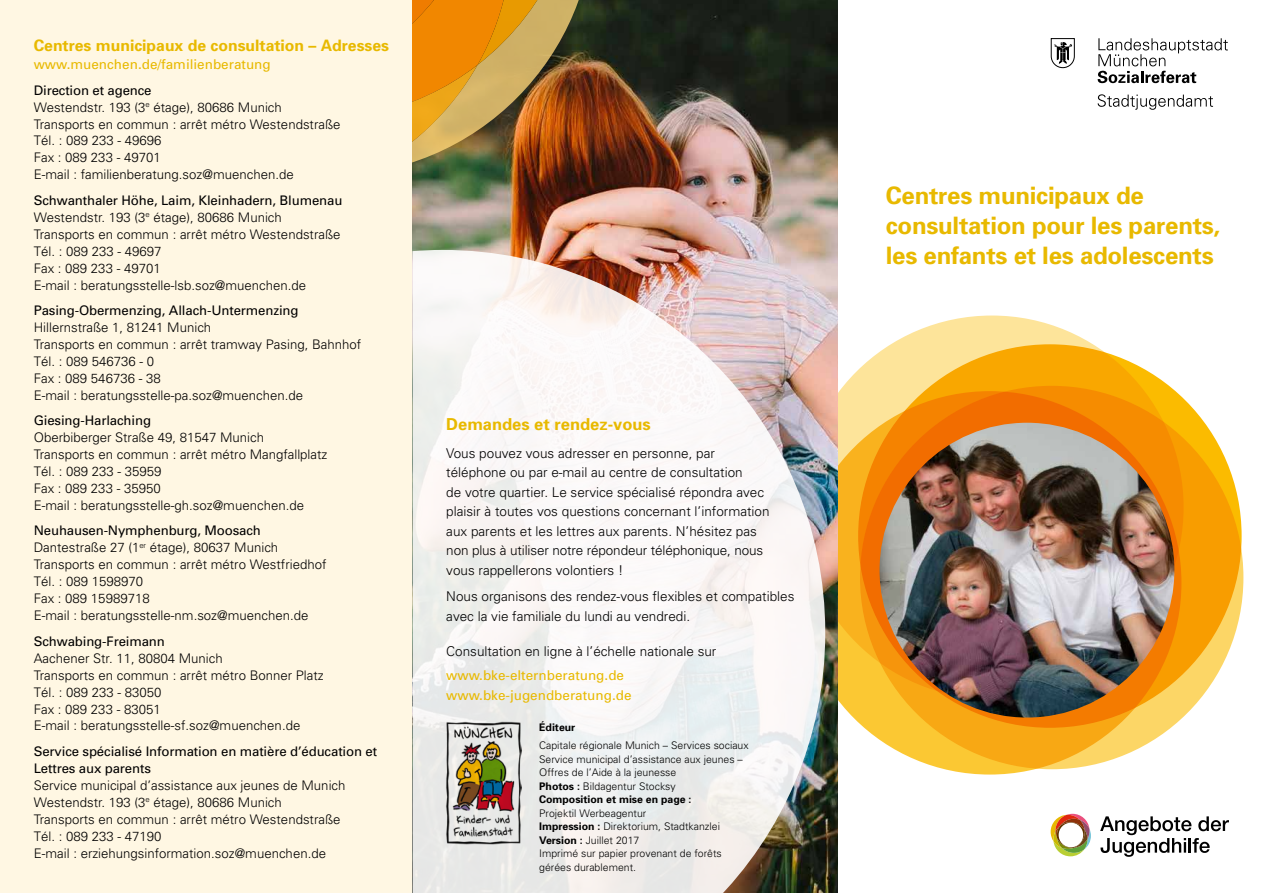
<style>
.page{position:relative;width:1263px;height:893px;background:#fff}
.page>*{position:absolute;margin:0;border:0;box-sizing:border-box;transform-origin:0 0}
.t1{font:700 24px/30px "Univers";letter-spacing:-.01em;color:#e8b900}
.t2{font:700 16.5px "Univers";color:#e8b900}
.t3{font:700 15.75px "Univers";color:#e8b900}
.t4{font:300 13.5px/19.5px "Univers";color:#000}
.t5{font:13.5px/19.5px "Univers";color:#e8b900}
.t6{font:300 13.2px/17px "Univers";color:#000}
.t7{font:13.2px/17px "Univers";letter-spacing:-.01em;color:#000}
.t8{font:300 10.5px/13.5px "Univers";color:#000}
.t9{font:700 10.5px "Univers";color:#000}
.s1{font-weight:400}
.s2{font-weight:700}
</style>
<div class="page">
<div style="left:0;top:0;width:412px;height:893px;background:#fff7e3"></div>
<img style="left:412px;top:0;width:426px;height:893px">
<img style="left:412px;top:0;width:206px;height:185px">
<svg style="left:412px;top:250px;width:413px;height:643px;fill:#f7f3f3"></svg>
<svg style="left:1100px;top:816px;width:129px;height:41px"></svg>
<svg style="left:1051px;top:814px;width:40px;height:42px"></svg>
<div style="left:1059px;top:823px;width:24px;height:24px;background:#fff;border-radius:50%"></div>
<svg style="left:1097px;top:38px;width:131px;height:45px"></svg>
<svg style="left:1051px;top:38px;width:24px;height:30px"></svg>
<svg style="left:1097px;top:94px;width:116px;height:16px"></svg>
<svg style="left:860px;top:386px;width:383px;height:383px;background:#f8aa17"></svg>
<svg style="left:839px;top:315px;width:344px;height:384px"></svg>
<svg style="left:838px;top:391px;width:343px;height:383px;background:#f7a932"></svg>
<img style="left:879px;top:423px;width:295px;height:294px;border-radius:147px">
<img style="left:445px;top:721px;width:77px;height:123px">
<p class="t3" style="left:34px;top:35px;width:357px">Centres municipaux de consultation – Adresses</p>
<p class="t5" style="left:34px;top:54px;width:239px">www.muenchen.de/familienberatung</p>
<p class="t6" style="left:34px;top:81px;width:308px"><span class="s1">Direction et agence<br></span>Westendstr. 193 (3<sup>e</sup> étage), 80686 Munich<br>Transports en commun : arrêt métro Westendstraße<br>Tél. : 089 233 - 49696<br>Fax : 089 233 - 49701<br>E-mail : familienberatung.soz@muenchen.de</p>
<p class="t6" style="left:34px;top:191px;width:310px"><span class="s1">Schwanthaler Höhe, Laim, Kleinhadern, Blumenau </span>Westendstr. 193 (3<sup>e</sup> étage), 80686 Munich Transports en commun : arrêt métro Westendstraße Tél. : 089 233 - 49697<br>Fax : 089 233 - 49701<br>E-mail : beratungsstelle-lsb.soz@muenchen.de</p>
<p class="t7" style="left:34px;top:302px;width:266px">Pasing-Obermenzing, Allach-Untermenzing</p>
<p class="t6" style="left:34px;top:318px;width:329px">Hillernstraße 1, 81241 Munich<br>Transports en commun : arrêt tramway Pasing, Bahnhof Tél. : 089 546736 - 0<br>Fax : 089 546736 - 38<br>E-mail : beratungsstelle-pa.soz@muenchen.de</p>
<p class="t7" style="left:34px;top:412px;width:119px">Giesing-Harlaching</p>
<p class="t6" style="left:34px;top:429px;width:295px">Oberbiberger Straße 49, 81547 Munich Transports en commun : arrêt métro Mangfallplatz Tél. : 089 233 - 35959<br>Fax : 089 233 - 35950<br>E-mail : beratungsstelle-gh.soz@muenchen.de</p>
<p class="t6" style="left:34px;top:522px;width:294px"><span class="s1">Neuhausen-Nymphenburg, Moosach </span>Dantestraße 27 (1<sup>er</sup> étage), 80637 Munich Transports en commun : arrêt métro Westfriedhof Tél. : 089 1598970<br>Fax : 089 15989718<br>E-mail : beratungsstelle-nm.soz@muenchen.de</p>
<p class="t7" style="left:34px;top:632px;width:133px">Schwabing-Freimann</p>
<p class="t6" style="left:34px;top:649px;width:291px">Aachener Str. 11, 80804 Munich<br>Transports en commun : arrêt métro Bonner Platz Tél. : 089 233 - 83050<br>Fax : 089 233 - 83051<br>E-mail : beratungsstelle-sf.soz@muenchen.de</p>
<p class="t7" style="left:34px;top:742px;width:345px">Service spécialisé Information en matière d’éducation et<br>Lettres aux parents</p>
<p class="t6" style="left:34px;top:776px;width:313px">Service municipal d’assistance aux jeunes de Munich Westendstr. 193 (3<sup>e</sup> étage), 80686 Munich Transports en commun : arrêt métro Westendstraße Tél. : 089 233 - 47190<br>E-mail : erziehungsinformation.soz@muenchen.de</p>
<p class="t2" style="left:446px;top:413px;width:206px">Demandes et rendez-vous</p>
<p class="t4" style="left:446px;top:443px;width:325px">Vous pouvez vous adresser en personne, par téléphone ou par e-mail au centre de consultation<br>de votre quartier. Le service spécialisé répondra avec plaisir à toutes vos questions concernant l’information aux parents et les lettres aux parents. N’hésitez pas non plus à utiliser notre répondeur téléphonique, nous vous rappellerons volontiers !</p>
<p class="t4" style="left:446px;top:586px;width:350px">Nous organisons des rendez-vous flexibles et compatibles avec la vie familiale du lundi au vendredi.</p>
<p class="t4" style="left:446px;top:641px;width:272px">Consultation en ligne à l’échelle nationale sur</p>
<p class="t5" style="left:446px;top:666px;width:187px">www.bke-elternberatung.de www.bke-jugendberatung.de</p>
<p class="t9" style="left:539px;top:721px;width:38px">Éditeur</p>
<p class="t8" style="left:539px;top:738px;width:211px">Capitale régionale Munich – Services sociaux Service municipal d’assistance aux jeunes – Offres de l’Aide à la jeunesse<br><span class="s2">Photos :</span> Bildagentur Stocksy<br><span class="s2">Composition et mise en page :</span></p>
<p class="t8" style="left:539px;top:806px;width:184px">Projektil Werbeagentur<br><span class="s2">Impression :</span> Direktorium, Stadtkanzlei<br><span class="s2">Version :</span> Juillet 2017<br>Imprimé sur papier provenant de forêts gérées durablement.</p>
<h1 class="t1" style="left:886px;top:180px;width:336px">Centres municipaux de consultation pour les parents, les enfants et les adolescents</h1>
</div>
